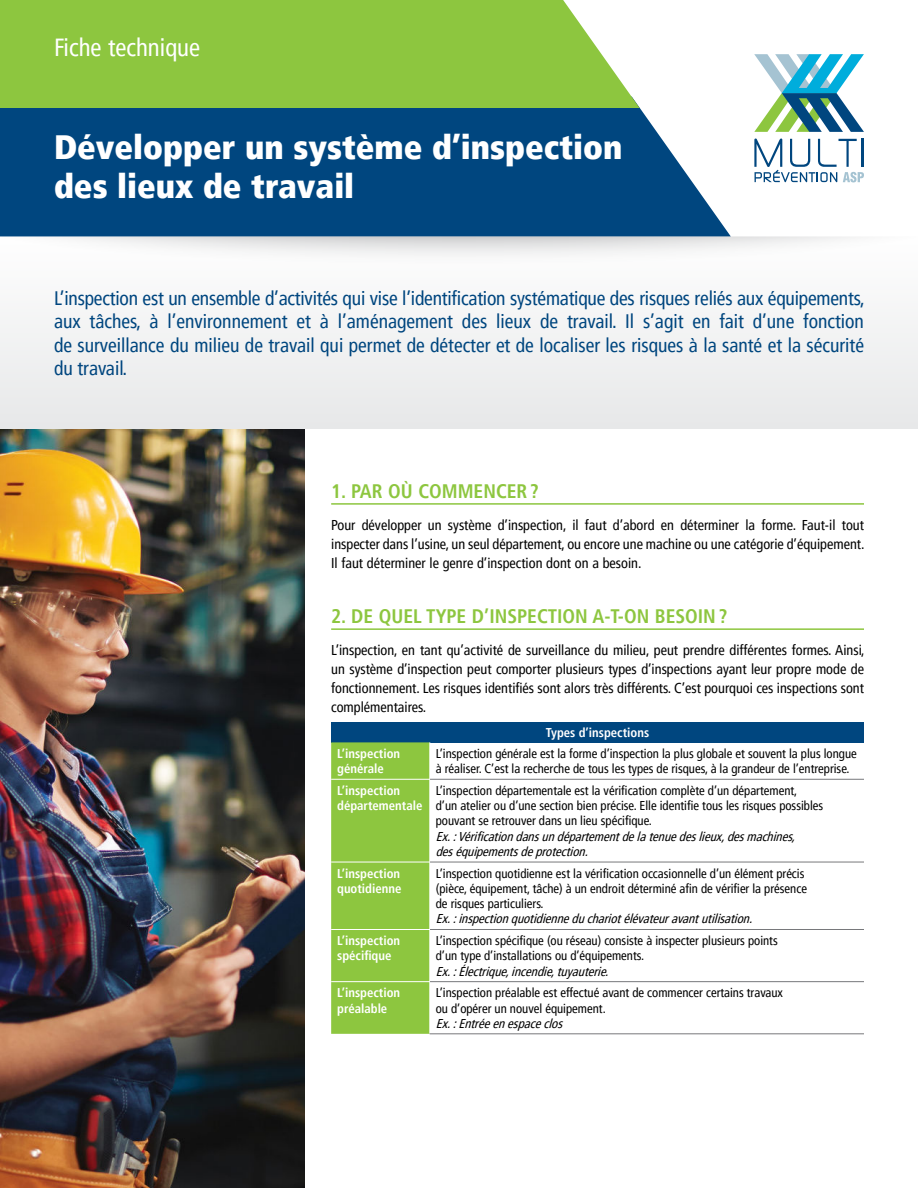
<style>
.page{position:relative;width:918px;height:1188px;background:#fff}
.page>*{position:absolute;margin:0;border:0;box-sizing:border-box;transform-origin:0 0}
.t1{font:900 condensed 33.75px/39.3px "Frutiger LT Pro";color:#fff}
.t2{font:condensed 24.75px "Frutiger LT Pro";color:#fff}
.t3{font:condensed 19.5px/23.4px "Frutiger LT Pro";color:#00467f;text-align:justify}
.t4{font:700 condensed 19.5px "Frutiger LT Pro";color:#8dc63f}
.t5{font:condensed 14.25px/18.8px "Frutiger LT Pro";color:#000;text-align:justify}
.t6{font:condensed 12.75px/15.3px "Frutiger LT Pro";color:#000}
.t7{font:italic condensed 12.75px/15.3px "Frutiger LT Pro";color:#000}
.t8{font:700 condensed 12.75px/15.3px "Frutiger LT Pro";color:#fff}
</style>
<div class="page">
<div style="left:0;top:236px;width:918px;height:193px;background:#f1f2f2"></div>
<div style="left:0;top:108px;width:731px;height:128px;background:#00467f"></div>
<div style="left:0;top:0;width:640px;height:108px;background:#8dc63f"></div>
<svg style="left:0;top:236px;width:918px;height:24px"></svg>
<hr style="left:331px;top:503px;width:533px;height:2px;background:#8dc63f">
<hr style="left:331px;top:628px;width:533px;height:2px;background:#8dc63f">
<div style="left:331px;top:722px;width:533px;height:20px;background:#00467f"></div>
<div style="left:331px;top:742px;width:99px;height:292px;background:#8dc63f"></div>
<hr style="left:331px;top:779px;width:99px;height:1px;background:#fff">
<hr style="left:331px;top:862px;width:99px;height:1px;background:#fff">
<hr style="left:331px;top:929px;width:99px;height:1px;background:#fff">
<hr style="left:331px;top:981px;width:99px;height:1px;background:#fff">
<hr style="left:430px;top:779px;width:434px;height:1px;background:#77787b">
<hr style="left:430px;top:862px;width:434px;height:1px;background:#77787b">
<hr style="left:430px;top:929px;width:434px;height:1px;background:#77787b">
<hr style="left:430px;top:981px;width:434px;height:1px;background:#77787b">
<hr style="left:430px;top:1034px;width:434px;height:1px;background:#77787b">
<svg style="left:754px;top:54px;width:110px;height:78px"></svg>
<svg style="left:754px;top:138px;width:110px;height:44px"></svg>
<img style="left:0;top:429px;width:304px;height:759px">
<h2 class="t2" style="left:54px;top:33px;width:148px">Fiche technique</h2>
<h1 class="t1" style="left:54px;top:130px;width:570px">Développer un système d’inspection des lieux de travail</h1>
<p class="t3" style="left:54px;top:287px;width:812px">L’inspection est un ensemble d’activités qui vise l’identification systématique des risques reliés aux équipements, aux tâches, à l’environnement et à l’aménagement des lieux de travail. Il s’agit en fait d’une fonction de surveillance du milieu de travail qui permet de détecter et de localiser les risques à la santé et la sécurité du travail.</p>
<h3 class="t4" style="left:331px;top:481px;width:209px">1. PAR OÙ COMMENCER ?</h3>
<p class="t5" style="left:331px;top:516px;width:535px">Pour développer un système d’inspection, il faut d’abord en déterminer la forme. Faut-il tout inspecter dans l’usine, un seul département, ou encore une machine ou une catégorie d’équipement.<br>Il faut déterminer le genre d’inspection dont on a besoin.</p>
<h3 class="t4" style="left:331px;top:606px;width:398px">2. DE QUEL TYPE D’INSPECTION A-T-ON BESOIN ?</h3>
<p class="t5" style="left:331px;top:641px;width:535px">L’inspection, en tant qu’activité de surveillance du milieu, peut prendre différentes formes. Ainsi, un système d’inspection peut comporter plusieurs types d’inspections ayant leur propre mode de fonctionnement. Les risques identifiés sont alors très différents. C’est pourquoi ces inspections sont complémentaires.</p>
<p class="t8" style="left:546px;top:725px;width:105px">Types d’inspections</p>
<p class="t8" style="left:337px;top:746px;width:65px">L’inspection générale</p>
<p class="t6" style="left:436px;top:746px;width:423px">L’inspection générale est la forme d’inspection la plus globale et souvent la plus longue à réaliser. C’est la recherche de tous les types de risques, à la grandeur de l’entreprise.</p>
<p class="t8" style="left:337px;top:783px;width:87px">L’inspection départementale</p>
<p class="t6" style="left:436px;top:783px;width:389px">L’inspection départementale est la vérification complète d’un département,<br>d’un atelier ou d’une section bien précise. Elle identifie tous les risques possibles pouvant se retrouver dans un lieu spécifique.</p>
<p class="t7" style="left:436px;top:829px;width:364px">Ex.:Vérificationdansundépartementdelatenuedeslieux,desmachines, deséquipementsdeprotection.</p>
<p class="t8" style="left:337px;top:866px;width:66px">L’inspection quotidienne</p>
<p class="t6" style="left:436px;top:866px;width:373px">L’inspection quotidienne est la vérification occasionnelle d’un élément précis (pièce, équipement, tâche) à un endroit déterminé afin de vérifier la présence de risques particuliers.</p>
<p class="t7" style="left:436px;top:912px;width:322px">Ex.:inspectionquotidienneduchariotélévateuravantutilisation.</p>
<p class="t8" style="left:337px;top:933px;width:65px">L’inspection spécifique</p>
<p class="t6" style="left:436px;top:933px;width:343px">L’inspection spécifique (ou réseau) consiste à inspecter plusieurs points d’un type d’installations ou d’équipements.</p>
<p class="t7" style="left:436px;top:964px;width:178px">Ex.:Électrique,incendie,tuyauterie.</p>
<p class="t8" style="left:337px;top:985px;width:65px">L’inspection préalable</p>
<p class="t6" style="left:436px;top:985px;width:349px">L’inspection préalable est effectué avant de commencer certains travaux ou d’opérer un nouvel équipement.</p>
<p class="t7" style="left:436px;top:1016px;width:132px">Ex.:Entréeenespaceclos</p>
</div>
